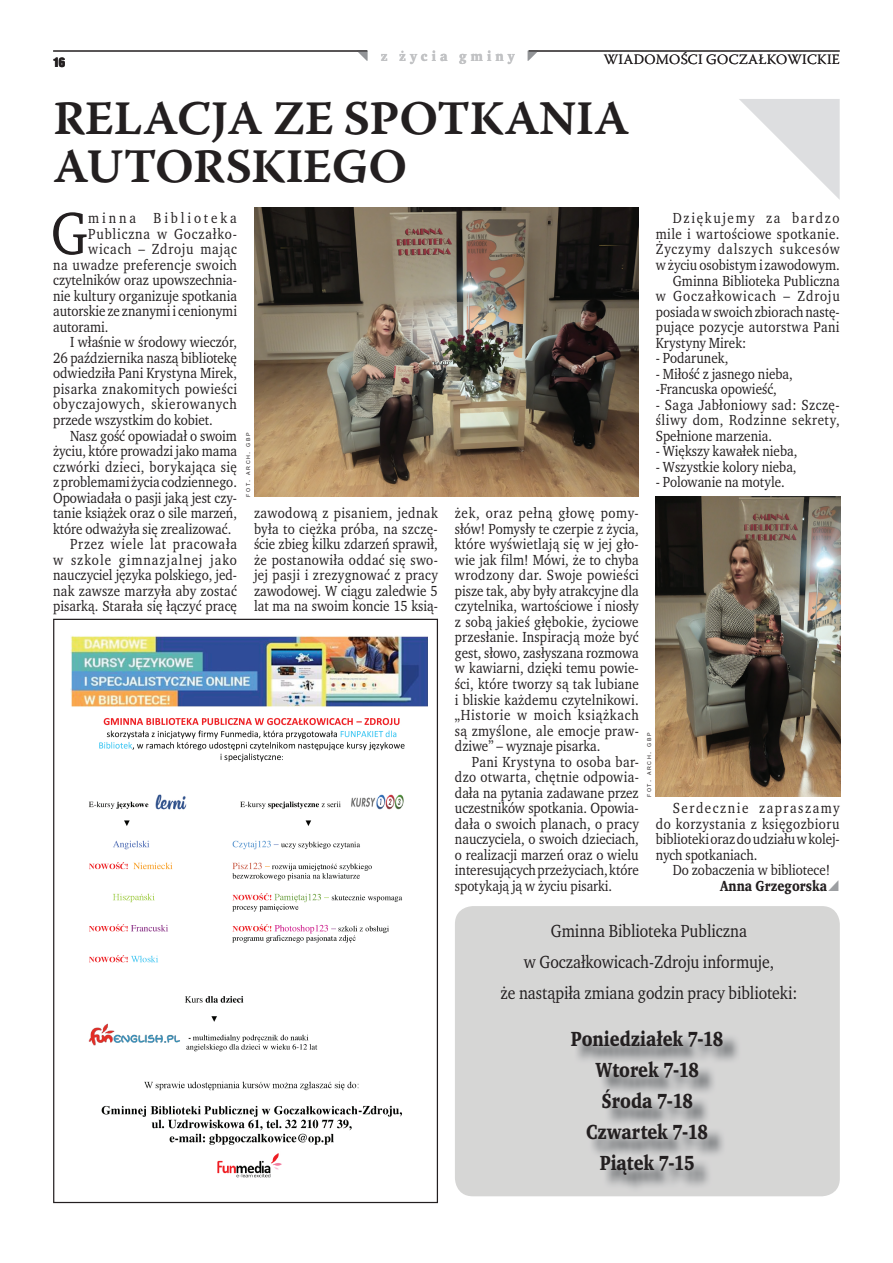
<style>
.page{position:relative;width:893px;height:1263px;background:#fff}
.page>*{position:absolute;margin:0;border:0;box-sizing:border-box;transform-origin:0 0}
.t1{font:61.2px "Wro Text";color:#231f20;scale:.93 1}
.t2{font:48px/48px "Warnock Pro Semibold Capt";letter-spacing:-.015em;color:#231f20}
.t3{font:700 21px/31px "Wro Text";color:#231f20;text-align:center;scale:.93 1}
.t4{font:18px/31px "Wro Text";color:#231f20;text-align:center;scale:.93 1}
.t5{font:15px/15.5px "Wro Text";color:#231f20;text-align:justify;scale:.93 1}
.t6{font:15px "Wro Text";letter-spacing:.03em;color:#231f20;scale:.93 1}
.t7{font:15px "Wro Text";letter-spacing:.035em;color:#231f20;scale:.93 1}
.t8{font:15px "Wro Text";letter-spacing:.055em;color:#231f20;scale:.93 1}
.t9{font:15px "Wro Text";letter-spacing:.06em;color:#231f20;scale:.93 1}
.t10{font:15px "Wro Text";letter-spacing:.025em;color:#231f20;scale:.93 1}
.t11{font:15px "Wro Text";letter-spacing:.07em;color:#231f20;scale:.93 1}
.t12{font:15px "Wro Text";letter-spacing:.05em;color:#231f20;scale:.93 1}
.t13{font:15px "Wro Text";letter-spacing:.065em;color:#231f20;scale:.93 1}
.t14{font:15px "Wro Text";letter-spacing:.12em;color:#231f20;scale:.93 1}
.t15{font:15px "Wro Text";letter-spacing:.21em;color:#231f20;scale:.93 1}
.t16{font:700 15px "Wro Text";letter-spacing:.005em;color:#231f20;scale:.93 1}
.t17{font:300 14.25px "Warnock Pro";letter-spacing:.02em;color:#231f20}
.t18{font:700 14.25px "Wro Text";letter-spacing:.29em;color:#c1c2c4}
.t19{font:700 14.25px "Wro Head";color:#231f20}
.t20{font:5.25px "Arial";letter-spacing:.285em;color:#231f20}
.s1{font-size:7.5px}
</style>
<div class="page">
<hr style="left:53px;top:51px;width:314px;height:1px;background:#231f20">
<hr style="left:529px;top:51px;width:311px;height:1px;background:#231f20">
<img style="left:254px;top:208px;width:385px;height:288px">
<svg style="left:739px;top:99px;width:101px;height:101px"></svg>
<img style="left:70px;top:636px;width:357px;height:542px">
<div style="left:455px;top:906px;width:385px;height:290px;background:#d6d6d5;border-radius:18px"></div>
<img style="left:655px;top:496px;width:185px;height:301px">
<p class="t19" style="left:53px;top:53px;width:14px">16</p>
<p class="t18" style="left:381px;top:47px;width:135px">z życia gminy</p>
<p class="t17" style="left:604px;top:51px;width:237px">WIADOMOŚCI GOCZAŁKOWICKIE</p>
<h2 class="t2" style="left:53px;top:94px;width:578px">RELACJA ZE SPOTKANIA<br>AUTORSKIEGO</h2>
<h1 class="t1" style="left:51px;top:195px;width:41px">G</h1>
<p class="t15" style="left:88px;top:209px;width:161px">minna Biblioteka</p>
<p class="t9" style="left:88px;top:224px;width:161px">Publiczna w Goczałko-</p>
<p class="t8" style="left:88px;top:240px;width:161px">wicach – Zdroju mając</p>
<p class="t6" style="left:53px;top:255px;width:199px">na uwadze preferencje swoich</p>
<p class="t5" style="left:53px;top:272px;width:199px">czytelników oraz upowszechnia-</p>
<p class="t5" style="left:53px;top:288px;width:199px">nie kultury organizuje spotkania</p>
<p class="t5" style="left:53px;top:303px;width:199px">autorskie ze znanymi i cenionymi</p>
<p class="t5" style="left:53px;top:319px;width:61px">autorami.</p>
<p class="t5" style="left:70px;top:334px;width:181px">I właśnie w środowy wieczór,</p>
<p class="t5" style="left:53px;top:350px;width:199px">26 października naszą bibliotekę</p>
<p class="t5" style="left:53px;top:366px;width:199px">odwiedziła Pani Krystyna Mirek,</p>
<p class="t7" style="left:53px;top:379px;width:199px">pisarka znakomitych powieści</p>
<p class="t8" style="left:53px;top:395px;width:199px">obyczajowych, skierowanych</p>
<p class="t5" style="left:53px;top:412px;width:173px">przede wszystkim do kobiet.</p>
<p class="t5" style="left:70px;top:428px;width:181px">Nasz gość opowiadał o swoim</p>
<p class="t5" style="left:53px;top:443px;width:199px">życiu, które prowadzi jako mama</p>
<p class="t6" style="left:53px;top:457px;width:199px">czwórki dzieci, borykająca się</p>
<p class="t5" style="left:53px;top:474px;width:199px">z problemami życia codziennego.</p>
<p class="t5" style="left:53px;top:490px;width:199px">Opowiadała o pasji jaką jest czy-</p>
<p class="t5" style="left:53px;top:505px;width:199px">tanie książek oraz o sile marzeń,</p>
<p class="t5" style="left:53px;top:521px;width:193px">które odważyła się zrealizować.</p>
<p class="t12" style="left:70px;top:535px;width:181px">Przez wiele lat pracowała</p>
<p class="t11" style="left:53px;top:550px;width:199px">w szkole gimnazjalnej jako</p>
<p class="t5" style="left:53px;top:567px;width:199px">nauczyciel języka polskiego, jed-</p>
<p class="t5" style="left:53px;top:583px;width:199px">nak zawsze marzyła aby zostać</p>
<p class="t5" style="left:53px;top:598px;width:199px">pisarką. Starała się łączyć pracę</p>
<p class="t20" style="left:245px;top:497px;width:66px;rotate:-90deg">fot<span class="s1">.</span> arch<span class="s1">.</span> gBp</p>
<p class="t5" style="left:254px;top:505px;width:199px">zawodową z pisaniem, jednak była to ciężka próba, na szczę&shy;ście zbieg kilku zdarzeń sprawił, że postanowiła oddać się swo&shy;jej pasji i zrezygnować z pracy zawodowej. W ciągu zaledwie 5 lat ma na swoim koncie 15 ksią-</p>
<p class="t5" style="left:455px;top:505px;width:199px">żek, oraz pełną głowę pomy&shy;słów! Pomysły te czerpie z życia, które wyświetlają się w jej gło&shy;wie jak film! Mówi, że to chyba wrodzony dar. Swoje powieści pisze tak, aby były atrakcyjne dla czytelnika, wartościowe i niosły z sobą jakieś głębokie, życiowe przesłanie. Inspiracją może być gest, słowo, zasłyszana rozmowa w kawiarni, dzięki temu powie&shy;ści, które tworzy są tak lubiane i bliskie każdemu czytelnikowi. „Historie w moich książkach są zmyślone, ale emocje praw&shy;dziwe” – wyznaje pisarka.</p>
<p class="t5" style="left:455px;top:754px;width:199px;text-indent:17px">Pani Krystyna to osoba bar&shy;dzo otwarta, chętnie odpowia&shy;dała na pytania zadawane przez uczestników spotkania. Opowia&shy;dała o swoich planach, o pracy nauczyciela, o swoich dzieciach, o realizacji marzeń oraz o wielu interesujących przeżyciach, które spotykają ją w życiu pisarki.</p>
<p class="t14" style="left:673px;top:209px;width:181px">Dziękujemy za bardzo</p>
<p class="t7" style="left:656px;top:224px;width:199px">mile i wartościowe spotkanie.</p>
<p class="t9" style="left:656px;top:240px;width:199px">Życzymy dalszych sukcesów</p>
<p class="t5" style="left:656px;top:257px;width:199px">w życiu osobistym i zawodowym.</p>
<p class="t5" style="left:673px;top:273px;width:181px">Gminna Biblioteka Publiczna</p>
<p class="t13" style="left:656px;top:287px;width:199px">w Goczałkowicach – Zdroju</p>
<p class="t5" style="left:656px;top:304px;width:199px">posiada w swoich zbiorach nastę-</p>
<p class="t10" style="left:656px;top:318px;width:199px">pujące pozycje autorstwa Pani</p>
<p class="t5" style="left:656px;top:335px;width:99px">Krystyny Mirek:</p>
<p class="t5" style="left:656px;top:350px;width:80px">- Podarunek,</p>
<p class="t5" style="left:656px;top:366px;width:149px">- Miłość z jasnego nieba, -Francuska opowieść,</p>
<p class="t5" style="left:656px;top:397px;width:199px">- Saga Jabłoniowy sad: Szczę&shy;śliwy dom, Rodzinne sekrety, Spełnione marzenia.</p>
<p class="t5" style="left:656px;top:443px;width:154px">- Większy kawałek nieba,</p>
<p class="t5" style="left:656px;top:459px;width:153px">- Wszystkie kolory nieba,</p>
<p class="t5" style="left:656px;top:474px;width:140px">- Polowanie na motyle.</p>
<p class="t20" style="left:646px;top:797px;width:66px;rotate:-90deg">fot<span class="s1">.</span> arch<span class="s1">.</span> gBp</p>
<p class="t5" style="left:656px;top:800px;width:199px;text-indent:17px">Serdecznie zapraszamy do korzystania z księgozbioru biblioteki oraz do udziału w kolej&shy;nych spotkaniach.</p>
<p class="t5" style="left:673px;top:862px;width:171px">Do zobaczenia w bibliotece!</p>
<p class="t16" style="left:720px;top:876px;width:117px">Anna Grzegorska</p>
<p class="t4" style="left:500px;top:915px;width:321px">Gminna Biblioteka Publiczna<br>w Goczałkowicach-Zdroju informuje,<br>że nastąpiła zmiana godzin pracy biblioteki:</p>
<h3 class="t3" style="left:571px;top:1023px;width:166px">Poniedziałek 7-18<br>Wtorek 7-18<br>Środa 7-18<br>Czwartek 7-18<br>Piątek 7-15</h3>
</div>
